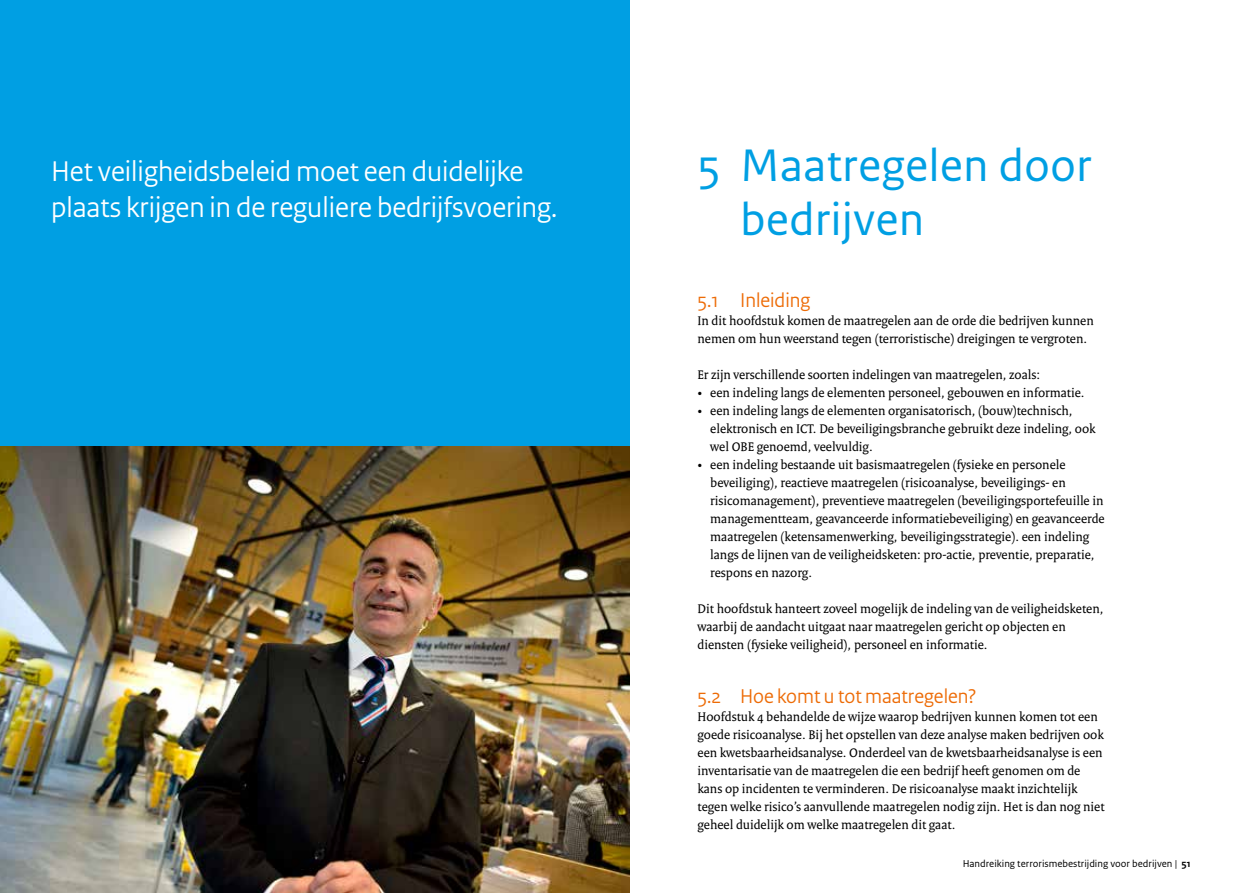
<style>
.page{position:relative;width:1259px;height:893px;background:#fff}
.page>*{position:absolute;margin:0;border:0;box-sizing:border-box;transform-origin:0 0}
.t1{font:48px/54px "Rijksoverheid Sans Text";color:#009fe3}
.t2{font:30px/36px "Rijksoverheid Sans Heading";color:#fff}
.t3{font:21px "Rijksoverheid Sans Heading";color:#ed6b06}
.t4{font:13.5px/18px "Rijksoverheid Serif";color:#000}
.t5{font:10.5px "Rijksoverheid Sans Text";color:#000}
.s1{font-weight:700}
</style>
<div class="page">
<div style="left:0;top:0;width:629px;height:446px;background:#009fe3"></div>
<img style="left:0;top:446px;width:629px;height:447px">
<h2 class="t2" style="left:51px;top:153px;width:508px">Het veiligheidsbeleid moet een duidelijke plaats krijgen in de reguliere bedrijfsvoering.</h2>
<h1 class="t1" style="left:740px;top:139px;width:353px;text-indent:-43px">5 Maatregelen door bedrijven</h1>
<h3 class="t3" style="left:697px;top:288px;width:114px">5.1 Inleiding</h3>
<p class="t4" style="left:697px;top:311px;width:398px">In dit hoofdstuk komen de maatregelen aan de orde die bedrijven kunnen nemen om hun weerstand tegen (terroristische) dreigingen te vergroten.</p>
<p class="t4" style="left:697px;top:365px;width:344px">Er zijn verschillende soorten indelingen van maatregelen, zoals:</p>
<p class="t4" style="left:697px;top:383px;width:388px">• een indeling langs de elementen personeel, gebouwen en informatie.</p>
<p class="t4" style="left:710px;top:401px;width:387px;text-indent:-13px">• een indeling langs de elementen organisatorisch, (bouw)technisch, elektronisch en ICT. De beveiligingsbranche gebruikt deze indeling, ook wel OBE genoemd, veelvuldig.</p>
<p class="t4" style="left:710px;top:455px;width:396px;text-indent:-13px">• een indeling bestaande uit basismaatregelen (fysieke en personele beveiliging), reactieve maatregelen (risicoanalyse, beveiligings- en risicomanagement), preventieve maatregelen (beveiligingsportefeuille in managementteam, geavanceerde informatiebeveiliging) en geavanceerde maatregelen (ketensamenwerking, beveiligingsstrategie). een indeling langs de lijnen van de veiligheidsketen: pro-actie, preventie, preparatie, respons en nazorg.</p>
<p class="t4" style="left:697px;top:599px;width:407px">Dit hoofdstuk hanteert zoveel mogelijk de indeling van de veiligheidsketen, waarbij de aandacht uitgaat naar maatregelen gericht op objecten en diensten (fysieke veiligheid), personeel en informatie.</p>
<h3 class="t3" style="left:697px;top:684px;width:280px">5.2 Hoe komt u tot maatregelen?</h3>
<p class="t4" style="left:697px;top:707px;width:408px">Hoofdstuk 4 behandelde de wijze waarop bedrijven kunnen komen tot een goede risicoanalyse. Bij het opstellen van deze analyse maken bedrijven ook een kwetsbaarheidsanalyse. Onderdeel van de kwetsbaarheidsanalyse is een inventarisatie van de maatregelen die een bedrijf heeft genomen om de kans op incidenten te verminderen. De risicoanalyse maakt inzichtelijk tegen welke risico’s aanvullende maatregelen nodig zijn. Het is dan nog niet geheel duidelijk om welke maatregelen dit gaat.</p>
<p class="t5" style="left:962px;top:858px;width:230px">Handreiking terrorismebestrijding voor bedrijven | <span class="s1">51</span></p>
</div>
